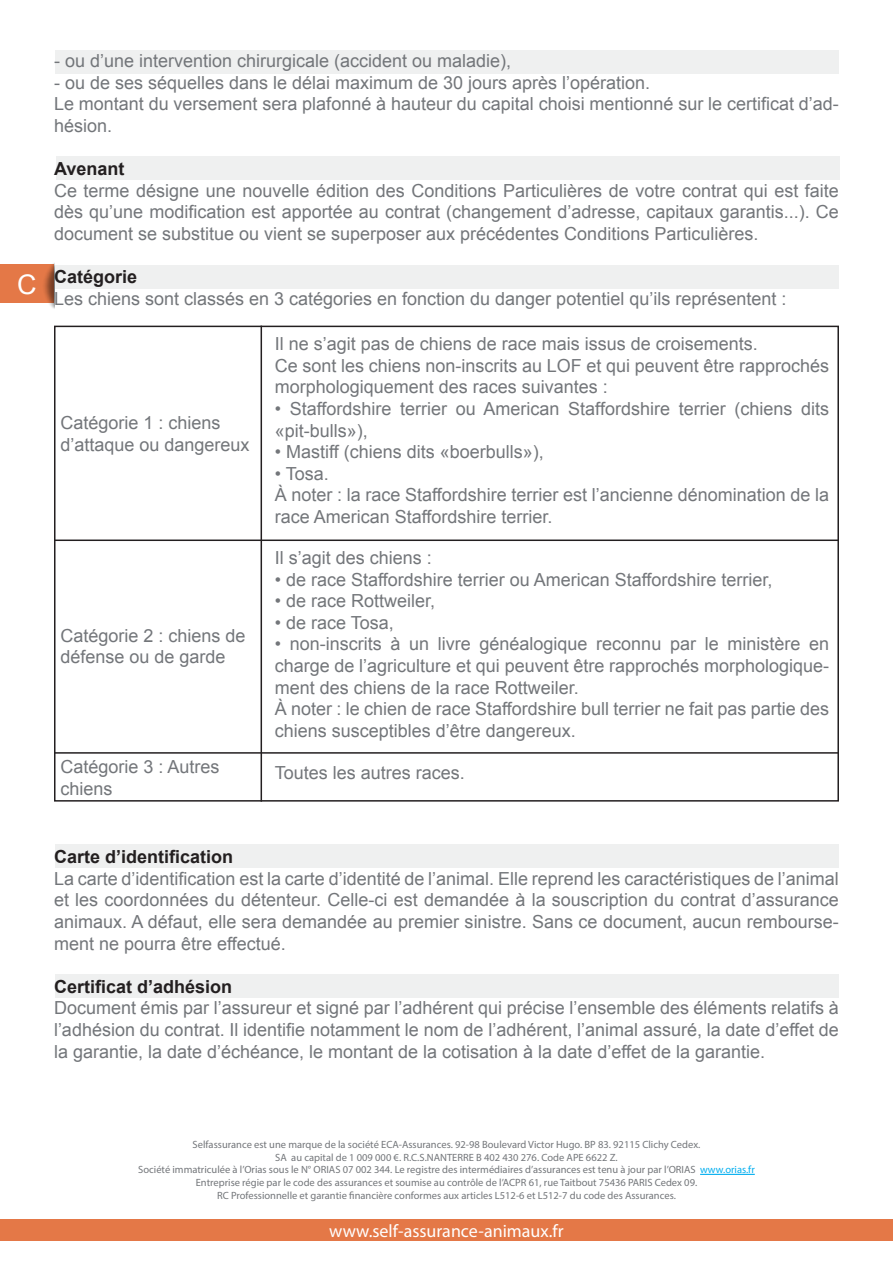
<style>
.page{position:relative;width:893px;height:1263px;background:#fff}
.page>*{position:absolute;margin:0;border:0;box-sizing:border-box;transform-origin:0 0}
.t1{font:27px "Arial";color:#fff}
.t2{font:18px/21.6px "Arial";color:#73767a}
.t3{font:700 18px "Arial";color:#231f20}
.t4{font:18px "Myriad Pro";color:#fff}
.t5{font:10.5px "Myriad Pro";color:#73767a}
.s1{color:#00aeef}
</style>
<div class="page">
<hr style="left:700px;top:1174px;width:55px;height:1px;background:#00aeef">
<div style="left:0;top:1219px;width:893px;height:22px;background:#e47847"></div>
<div style="left:55px;top:51px;width:783px;height:23px;background:#eff0f0"></div>
<div style="left:55px;top:266px;width:783px;height:23px;background:#eff0f0"></div>
<div style="left:56px;top:156px;width:783px;height:24px;background:#eff0f0"></div>
<div style="left:55px;top:844px;width:783px;height:23px;background:#eff0f0"></div>
<div style="left:55px;top:974px;width:783px;height:23px;background:#eff0f0"></div>
<div style="left:0;top:265px;width:54px;height:38px;background:#e47847"></div>
<img style="left:38px;top:263px;width:16px;height:46px">
<div style="left:54px;top:326px;width:785px;height:476px;border:2px solid #231f20"></div>
<hr style="left:261px;top:326px;width:1px;height:476px;background:#231f20">
<hr style="left:54px;top:539px;width:785px;height:2px;background:#231f20">
<hr style="left:54px;top:752px;width:785px;height:2px;background:#231f20">
<p class="t1" style="left:17px;top:267px;width:21px">C</p>
<p class="t2" style="left:54px;top:50px;width:459px">- ou d’une intervention chirurgicale (accident ou maladie),</p>
<p class="t2" style="left:54px;top:72px;width:598px">- ou de ses séquelles dans le délai maximum de 30 jours après l’opération.</p>
<p class="t2" style="left:54px;top:93px;width:786px">Le montant du versement sera plafonné à hauteur du capital choisi mentionné sur le certificat d’ad&shy;hésion.</p>
<p class="t3" style="left:54px;top:157px;width:72px">Avenant</p>
<p class="t2" style="left:54px;top:180px;width:786px;text-align:justify">Ce terme désigne une nouvelle édition des Conditions Particulières de votre contrat qui est faite dès qu’une modification est apportée au contrat (changement d’adresse, capitaux garantis...). Ce document se substitue ou vient se superposer aux précédentes Conditions Particulières.</p>
<p class="t3" style="left:54px;top:265px;width:85px">Catégorie</p>
<p class="t2" style="left:54px;top:288px;width:734px">Les chiens sont classés en 3 catégories en fonction du danger potentiel qu’ils représentent :</p>
<p class="t2" style="left:60px;top:412px;width:191px">Catégorie 1 : chiens d’attaque ou dangereux</p>
<p class="t2" style="left:60px;top:625px;width:187px">Catégorie 2 : chiens de défense ou de garde</p>
<p class="t2" style="left:60px;top:756px;width:161px">Catégorie 3 : Autres chiens</p>
<p class="t2" style="left:275px;top:333px;width:485px">Il ne s’agit pas de chiens de race mais issus de croisements.</p>
<p class="t2" style="left:275px;top:355px;width:556px">Ce sont les chiens non-inscrits au LOF et qui peuvent être rapprochés morphologiquement des races suivantes :</p>
<p class="t2" style="left:275px;top:398px;width:556px">• Staffordshire terrier ou American Staffordshire terrier (chiens dits «pit-bulls»),</p>
<p class="t2" style="left:275px;top:441px;width:271px">• Mastiff (chiens dits «boerbulls»),</p>
<p class="t2" style="left:275px;top:463px;width:55px">• Tosa.</p>
<p class="t2" style="left:275px;top:484px;width:556px">À noter : la race Staffordshire terrier est l’ancienne dénomination de la race American Staffordshire terrier.</p>
<p class="t2" style="left:275px;top:547px;width:159px">Il s’agit des chiens :</p>
<p class="t2" style="left:275px;top:569px;width:499px">• de race Staffordshire terrier ou American Staffordshire terrier,</p>
<p class="t2" style="left:275px;top:590px;width:162px">• de race Rottweiler,</p>
<p class="t2" style="left:275px;top:612px;width:121px">• de race Tosa,</p>
<p class="t2" style="left:275px;top:633px;width:556px;text-align:justify">• non-inscrits à un livre généalogique reconnu par le ministère en charge de l’agriculture et qui peuvent être rapprochés morphologique&shy;ment des chiens de la race Rottweiler.</p>
<p class="t2" style="left:275px;top:698px;width:556px">À noter : le chien de race Staffordshire bull terrier ne fait pas partie des chiens susceptibles d’être dangereux.</p>
<p class="t2" style="left:275px;top:762px;width:192px">Toutes les autres races.</p>
<p class="t3" style="left:54px;top:845px;width:181px">Carte d’identification</p>
<p class="t2" style="left:54px;top:868px;width:786px;text-align:justify">La carte d’identification est la carte d’identité de l’animal. Elle reprend les caractéristiques de l’animal et les coordonnées du détenteur. Celle-ci est demandée à la souscription du contrat d’assurance animaux. A défaut, elle sera demandée au premier sinistre. Sans ce document, aucun rembourse&shy;ment ne pourra être effectué.</p>
<p class="t3" style="left:54px;top:974px;width:180px">Certificat d’adhésion</p>
<p class="t2" style="left:54px;top:997px;width:786px;text-align:justify">Document émis par l’assureur et signé par l’adhérent qui précise l’ensemble des éléments relatifs à l’adhésion du contrat. Il identifie notamment le nom de l’adhérent, l’animal assuré, la date d’effet de la garantie, la date d’échéance, le montant de la cotisation à la date d’effet de la garantie.</p>
<p class="t5" style="left:193px;top:1138px;width:509px">Selfassurance est une marque de la société ECA-Assurances. 92-98 Boulevard Victor Hugo. BP 83. 92115 Clichy Cedex.</p>
<p class="t5" style="left:275px;top:1151px;width:344px">SA au capital de 1 009 000 €. R.C.S.NANTERRE B 402 430 276. Code APE 6622 Z.</p>
<p class="t5" style="left:138px;top:1163px;width:618px">Société immatriculée à l’Orias sous le N° ORIAS 07 002 344. Le registre des intermédiaires d’assurances est tenu à jour par l’ORIAS <span class="s1">www.orias.fr</span></p>
<p class="t5" style="left:196px;top:1176px;width:503px">Entreprise régie par le code des assurances et soumise au contrôle de l’ACPR 61, rue Taitbout 75436 PARIS Cedex 09.</p>
<p class="t5" style="left:217px;top:1188px;width:460px">RC Professionnelle et garantie financière conformes aux articles L512-6 et L512-7 du code des Assurances.</p>
<p class="t4" style="left:329px;top:1220px;width:236px">www.self-assurance-animaux.fr</p>
</div>
